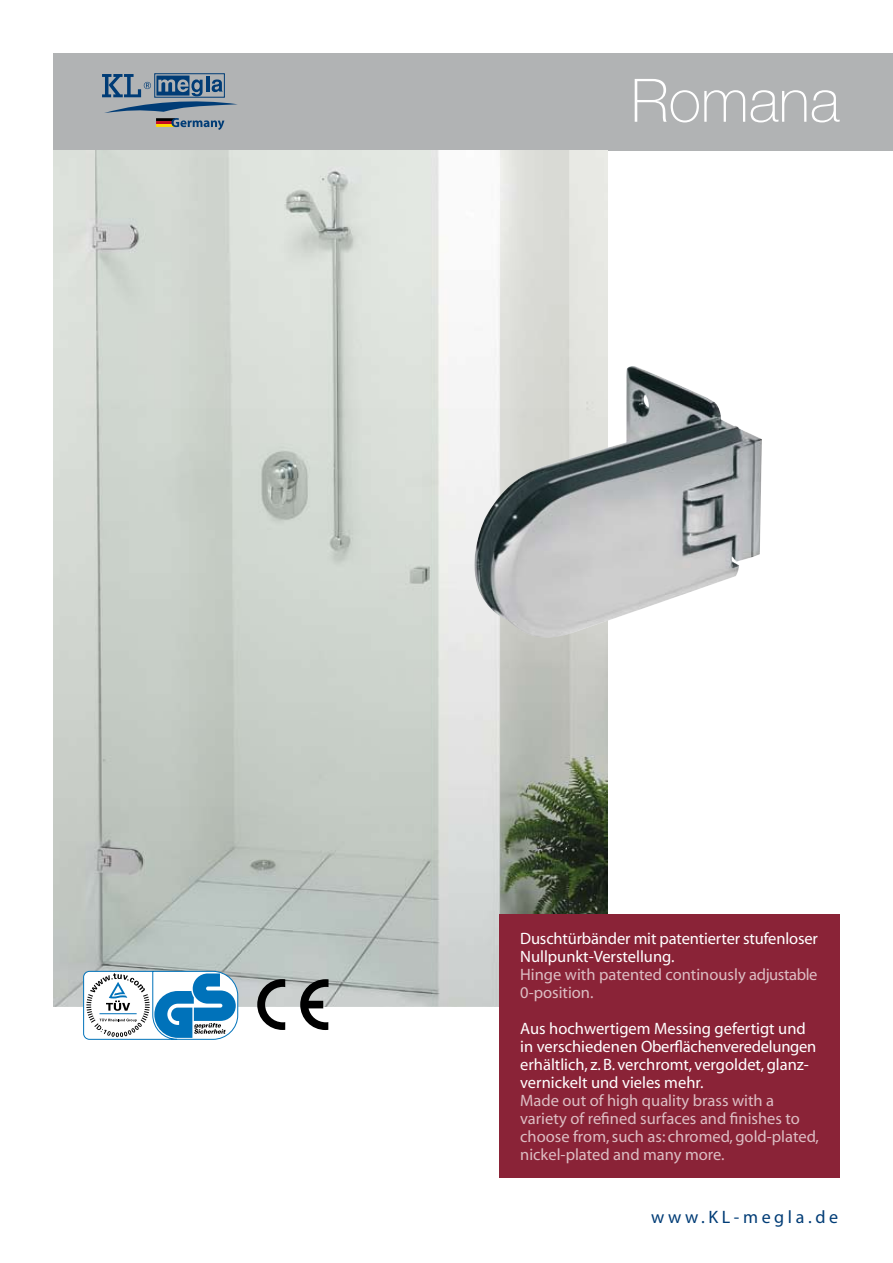
<style>
.page{position:relative;width:893px;height:1263px;background:#fff}
.page>*{position:absolute;margin:0;border:0;box-sizing:border-box;transform-origin:0 0}
.t1{font:100 60px "Helvetica Neue";color:#fff}
.t2{font:18px "Myriad";letter-spacing:.2em;color:#003c76}
.t3{font:16.5px/18px "Myriad";color:#fff}
.t4{font:16.5px/18px "Myriad";color:#dcbdc3}
</style>
<div class="page">
<div style="left:53px;top:53px;width:840px;height:98px;background:#b1b3b4"></div>
<div style="left:154px;top:73px;width:71px;height:25px;border:1px solid #003c76"></div>
<svg style="left:102px;top:74px;width:135px;height:56px"></svg>
<img style="left:53px;top:151px;width:554px;height:855px">
<div style="left:500px;top:914px;width:340px;height:264px;background:#8a2337"></div>
<svg style="left:83px;top:971px;width:155px;height:69px"></svg>
<hr style="left:100px;top:1013px;width:37px;height:1px;background:#0072ba">
<svg style="left:300px;top:979px;width:29px;height:51px"></svg>
<svg style="left:257px;top:979px;width:28px;height:51px"></svg>
<img style="left:468px;top:366px;width:294px;height:276px">
<h1 class="t1" style="left:631px;top:66px;width:210px">Romana</h1>
<p class="t3" style="left:520px;top:930px;width:299px">Duschtürbänder mit patentierter stufenloser<br>Nullpunkt-Verstellung.</p>
<p class="t4" style="left:520px;top:966px;width:299px">Hinge with patented continously adjustable<br>0-position.</p>
<p class="t3" style="left:520px;top:1020px;width:298px">Aus hochwertigem Messing gefertigt und in verschiedenen Oberflächenveredelungen erhältlich, z. B. verchromt, vergoldet, glanz&shy;vernickelt und vieles mehr.</p>
<p class="t4" style="left:520px;top:1092px;width:300px">Made out of high quality brass with a variety of refined surfaces and finishes to choose from, such as: chromed, gold-plated, nickel-plated and many more.</p>
<p class="t2" style="left:651px;top:1208px;width:188px">www.KL-megla.de</p>
</div>
